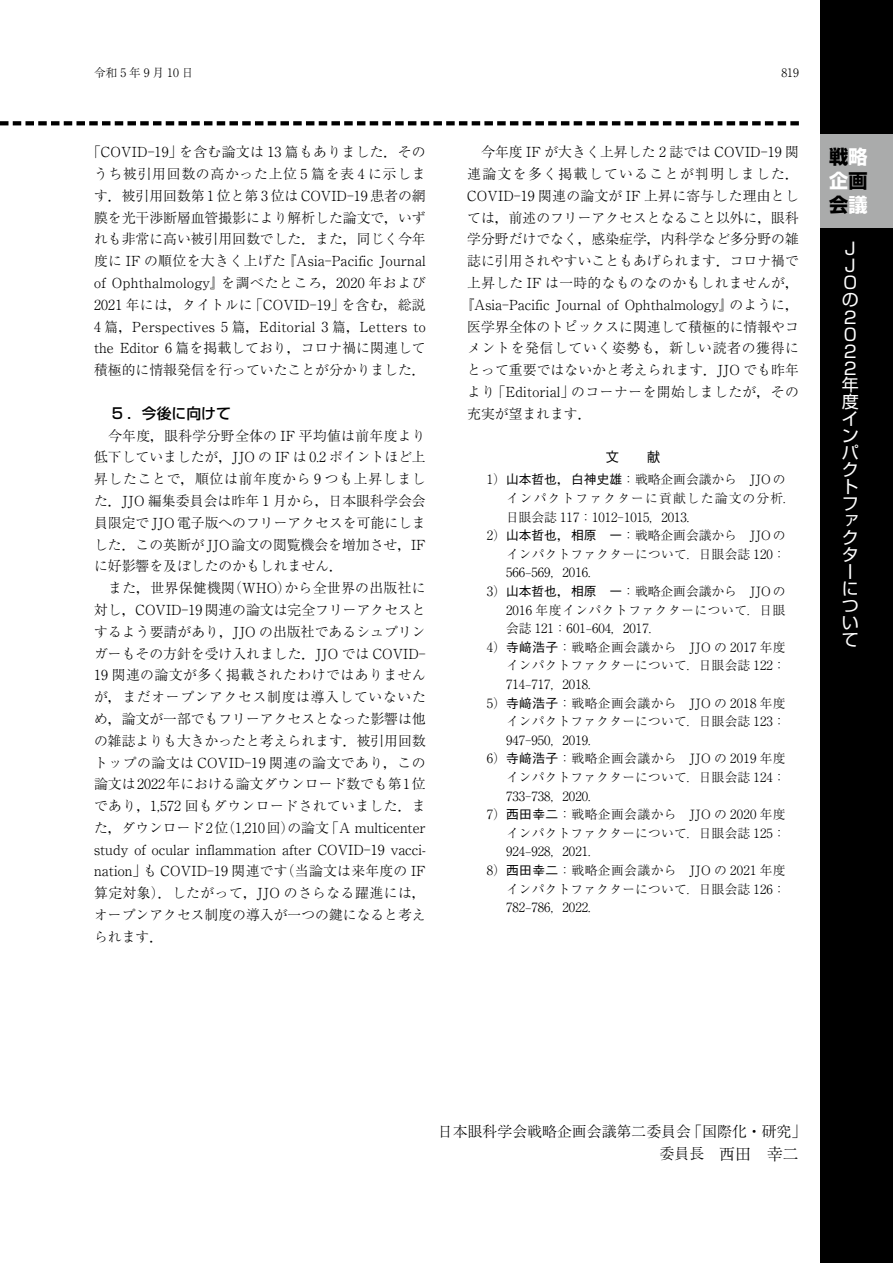
<style>
.page{position:relative;width:893px;height:1263px;background:#fff}
.page>*{position:absolute;margin:0;border:0;box-sizing:border-box;transform-origin:0 0}
.t1{font:700 19.2px/24.5px "Shin Go Pr 6 N";color:#000;text-align:justify}
.t2{font:16.95px/17px "Shin Go Pr 6 N";color:#fff}
.t3{font:300 15.9px "Ryumin Pr 6 N";color:#000}
.t4{font:300 14.85px "Ryumin Pr 6 N";color:#000}
.t5{font:500 14.85px "Shin Go Pr 6 N";color:#000}
.t6{font:300 13.8px/21.8px "Ryumin Pr 6 N";color:#000;text-align:justify}
.t7{font:300 13.8px/21.8px "Ryumin Pr 6";letter-spacing:.005em;color:#000;text-align:justify}
.t8{font:500 13.8px "Gothic BBB Pr 6 N";color:#000}
.t9{font:300 12.75px/18.6px "Ryumin Pr 6 N";letter-spacing:.015em;color:#000;text-align:right}
.t10{font:300 12.75px "Ryumin Pr 6";color:#000}
.t11{font:300 12.75px/18.6px "Ryumin Pr 6 N";letter-spacing:.04em;color:#000;text-align:right}
.t12{font:300 12.75px/18.6px "Ryumin Pr 6 N";letter-spacing:.09em;color:#000;text-align:right}
.t13{font:300 11.7px "Ryumin Pr 6 N";color:#000}
.t14{font:300 11.7px "Ryumin Pr 6";color:#000}
.s1{font-family:"Ryumin Pr 6"}
.s2{font-family:"Midashi Min Pr 6 MA31";font-weight:400}
.s3{font-family:"Ryumin Pr 6 N"}
.s4{font-family:"Gothic BBB Pr 6 N";font-weight:500}
.s5{font-size:9.3px}
.s6{color:#fff}
.s7{font-size:14.85px}
</style>
<div class="page">
<svg style="left:0;top:121px;width:799px;height:4px"></svg>
<div style="left:821px;top:0;width:72px;height:1263px;background:#000"></div>
<div style="left:821px;top:134px;width:72px;height:93px;background:#aaabab"></div>
<p class="t13" style="left:94px;top:63px;width:101px">令和<span class="s1">5</span>年<span class="s1">9</span>月<span class="s1">10</span>日</p>
<p class="t14" style="left:781px;top:63px;width:19px">819</p>
<p class="t6" style="left:87px;top:140px;width:340px;text-align:center"><span class="s1">「COVID‒19」</span>を含む論文は <span class="s1">13</span> 篇もありました<span class="s2">．</span>そのうち被引用回数の高かった上位 <span class="s1">5</span> 篇を表 <span class="s1">4</span> に示します<span class="s2">．</span>被引用回数第 <span class="s1">1</span> 位と第 <span class="s1">3</span> 位は <span class="s1">COVID‒19</span> 患者の網膜を光干渉断層血管撮影により解析した論文で<span class="s2">，</span>いずれも非常に高い被引用回数でした<span class="s2">．</span>また<span class="s2">，</span>同じく今年</p>
<p class="t7" style="left:94px;top:249px;width:333px"><span class="s3">度に</span> IF <span class="s3">の順位を大きく上げた</span>『Asia‒Pacific Journal of Ophthalmology』<span class="s3">を調べたところ</span><span class="s2">，</span>2020 <span class="s3">年および</span>2021 <span class="s3">年には</span><span class="s2">，</span><span class="s3">タイトルに</span>「COVID‒19」<span class="s3">を含む</span><span class="s2">，</span><span class="s3">総説</span>4 <span class="s3">篇</span><span class="s2">，</span>Perspectives 5 <span class="s3">篇</span><span class="s2">，</span>Editorial 3 <span class="s3">篇</span><span class="s2">，</span>Letters to</p>
<p class="t6" style="left:94px;top:337px;width:333px"><span class="s1">the Editor 6</span> 篇を掲載しており<span class="s2">，</span>コロナ禍に関連して積極的に情報発信を行っていたことが分かりました<span class="s2">．</span></p>
<p class="t5" style="left:112px;top:401px;width:121px">5 ．今後に向けて</p>
<p class="t6" style="left:94px;top:424px;width:333px;text-align:left">　今年度<span class="s2">，</span>眼科学分野全体の <span class="s1">IF</span> 平均値は前年度より低下していましたが<span class="s2">，</span><span class="s1">JJO</span> の <span class="s1">IF</span> は <span class="s1">0.2</span> ポイントほど上昇したことで<span class="s2">，</span>順位は前年度から <span class="s1">9</span> つも上昇しました<span class="s2">．</span><span class="s1">JJO</span> 編集委員会は昨年 <span class="s1">1</span> 月から<span class="s2">，</span>日本眼科学会会員限定で <span class="s1">JJO</span> 電子版へのフリーアクセスを可能にしました<span class="s2">．</span>この英断が<span class="s1">JJO</span>論文の閲覧機会を増加させ<span class="s2">，</span><span class="s1">IF</span>に好影響を及ぼしたのかもしれません<span class="s2">．<br></span>　また<span class="s2">，</span>世界保健機関<span class="s1">（WHO）</span>から全世界の出版社に対し<span class="s2">，</span><span class="s1">COVID‒19</span> 関連の論文は完全フリーアクセスとするよう要請があり<span class="s2">，</span><span class="s1">JJO</span> の出版社であるシュプリンガーもその方針を受け入れました<span class="s2">．</span><span class="s1">JJO</span> では <span class="s1">COVID‒<br>19</span> 関連の論文が多く掲載されたわけではありませんが<span class="s2">，</span>まだオープンアクセス制度は導入していないため<span class="s2">，</span>論文が一部でもフリーアクセスとなった影響は他の雑誌よりも大きかったと考えられます<span class="s2">．</span>被引用回数トップの論文は <span class="s1">COVID‒19</span> 関連の論文であり<span class="s2">，</span>この論文は<span class="s1">2022</span>年における論文ダウンロード数でも第<span class="s1">1</span>位であり<span class="s2">，</span><span class="s1">1,572</span> 回もダウンロードされていました<span class="s2">．</span>ま</p>
<p class="t7" style="left:94px;top:816px;width:333px"><span class="s3">た</span><span class="s2">，</span><span class="s3">ダウンロード</span>2<span class="s3">位</span>（1,210<span class="s3">回</span>）<span class="s3">の論文</span>「A multicenter study of ocular inflammation after COVID‒19 vacci&shy;nation」<span class="s3">も</span> COVID‒19 <span class="s3">関連です</span>（<span class="s3">当論文は来年度の</span> IF</p>
<p class="t6" style="left:94px;top:881px;width:333px">算定対象<span class="s1">）</span><span class="s2">．</span>したがって<span class="s2">，</span><span class="s1">JJO</span> のさらなる躍進には<span class="s2">，</span>オープンアクセス制度の導入が一つの鍵になると考えられます<span class="s2">．</span></p>
<p class="t6" style="left:467px;top:140px;width:333px">　今年度 <span class="s1">IF</span> が大きく上昇した <span class="s1">2</span> 誌では <span class="s1">COVID‒19</span> 関連論文を多く掲載していることが判明しました<span class="s2">．</span><span class="s1">COVID‒19</span> 関連の論文が <span class="s1">IF</span> 上昇に寄与した理由としては<span class="s2">，</span>前述のフリーアクセスとなること以外に<span class="s2">，</span>眼科学分野だけでなく<span class="s2">，</span>感染症学<span class="s2">，</span>内科学など多分野の雑誌に引用されやすいこともあげられます<span class="s2">．</span>コロナ禍で上昇した <span class="s1">IF</span> は一時的なものなのかもしれませんが<span class="s2">，</span></p>
<p class="t7" style="left:460px;top:293px;width:340px">『Asia‒Pacific Journal of Ophthalmology』<span class="s3">のように</span><span class="s2">，</span></p>
<p class="t6" style="left:467px;top:315px;width:333px">医学界全体のトピックスに関連して積極的に情報やコメントを発信していく姿勢も<span class="s2">，</span>新しい読者の獲得にとって重要ではないかと考えられます<span class="s2">．</span><span class="s1">JJO</span> でも昨年より<span class="s1">「Editorial」</span>のコーナーを開始しましたが<span class="s2">，</span>その充実が望まれます<span class="s2">．</span></p>
<p class="t8" style="left:605px;top:446px;width:57px">文　　献</p>
<p class="t12" style="left:487px;top:469px;width:300px"><span class="s1">1）</span><span class="s4">山本哲也</span><span class="s2">,</span> <span class="s4">白神史雄</span><span class="s1">：</span>戦略企画会議から　<span class="s1">JJO</span> のインパクトファクターに貢献した論文の分析<span class="s1">.</span></p>
<p class="t10" style="left:506px;top:507px;width:185px"><span class="s3">日眼会誌</span> 117：1012<span class="s5">-</span>1015, 2013.</p>
<p class="t9" style="left:487px;top:525px;width:300px"><span class="s1">2）</span><span class="s4">山本哲也</span><span class="s2">,</span> <span class="s4">相原　一</span><span class="s1">：</span>戦略企画会議から　<span class="s1">JJO</span> のインパクトファクターについて<span class="s1">.</span> 日眼会誌 <span class="s1">120：</span></p>
<p class="t10" style="left:506px;top:562px;width:86px">566<span class="s5">-</span>569, 2016.</p>
<p class="t11" style="left:487px;top:581px;width:300px"><span class="s1">3）</span><span class="s4">山本哲也</span><span class="s2">,</span> <span class="s4">相原　一</span><span class="s1">：</span>戦略企画会議から　<span class="s1">JJO</span> の<br><span class="s1">2016</span> 年度インパクトファクターについて<span class="s1">.</span> 日眼</p>
<p class="t10" style="left:506px;top:618px;width:147px"><span class="s3">会誌</span> 121：601<span class="s5">-</span>604, 2017.</p>
<p class="t9" style="left:487px;top:637px;width:300px"><span class="s1">4）</span><span class="s4">寺﨑浩子</span><span class="s1">：</span>戦略企画会議から　<span class="s1">JJO</span> の <span class="s1">2017</span> 年度インパクトファクターについて<span class="s1">.</span> 日眼会誌 <span class="s1">122：</span></p>
<p class="t10" style="left:506px;top:674px;width:86px">714<span class="s5">-</span>717, 2018.</p>
<p class="t9" style="left:487px;top:693px;width:300px"><span class="s1">5）</span><span class="s4">寺﨑浩子</span><span class="s1">：</span>戦略企画会議から　<span class="s1">JJO</span> の <span class="s1">2018</span> 年度インパクトファクターについて<span class="s1">.</span> 日眼会誌 <span class="s1">123：</span></p>
<p class="t10" style="left:506px;top:730px;width:86px">947<span class="s5">-</span>950, 2019.</p>
<p class="t9" style="left:487px;top:748px;width:300px"><span class="s1">6）</span><span class="s4">寺﨑浩子</span><span class="s1">：</span>戦略企画会議から　<span class="s1">JJO</span> の <span class="s1">2019</span> 年度インパクトファクターについて<span class="s1">.</span> 日眼会誌 <span class="s1">124：</span></p>
<p class="t10" style="left:506px;top:786px;width:86px">733<span class="s5">-</span>738, 2020.</p>
<p class="t9" style="left:487px;top:804px;width:300px"><span class="s1">7）</span><span class="s4">西田幸二</span><span class="s1">：</span>戦略企画会議から　<span class="s1">JJO</span> の <span class="s1">2020</span> 年度インパクトファクターについて<span class="s1">.</span> 日眼会誌 <span class="s1">125：</span></p>
<p class="t10" style="left:506px;top:842px;width:86px">924<span class="s5">-</span>928, 2021.</p>
<p class="t9" style="left:487px;top:860px;width:300px"><span class="s1">8）</span><span class="s4">西田幸二</span><span class="s1">：</span>戦略企画会議から　<span class="s1">JJO</span> の <span class="s1">2021</span> 年度インパクトファクターについて<span class="s1">.</span> 日眼会誌 <span class="s1">126：</span></p>
<p class="t10" style="left:506px;top:897px;width:86px">782<span class="s5">-</span>786, 2022.</p>
<h1 class="t1" style="left:829px;top:144px;width:40px">戦<span class="s6">略企</span>画会<span class="s6">議</span></h1>
<p class="t2" style="left:842px;top:239px;width:18px">Ｊ<br>Ｊ<br>Ｏの<br>２<br>０<br>２<br>２年度インパクトファクターについて</p>
<p class="t4" style="left:438px;top:1119px;width:370px">日本眼科学会戦略企画会議第二委員会<span class="s1">「</span>国際化<span class="s2">・</span>研究<span class="s1">」</span></p>
<p class="t3" style="left:660px;top:1141px;width:141px"><span class="s7">委員長　</span>西田　幸二</p>
</div>
